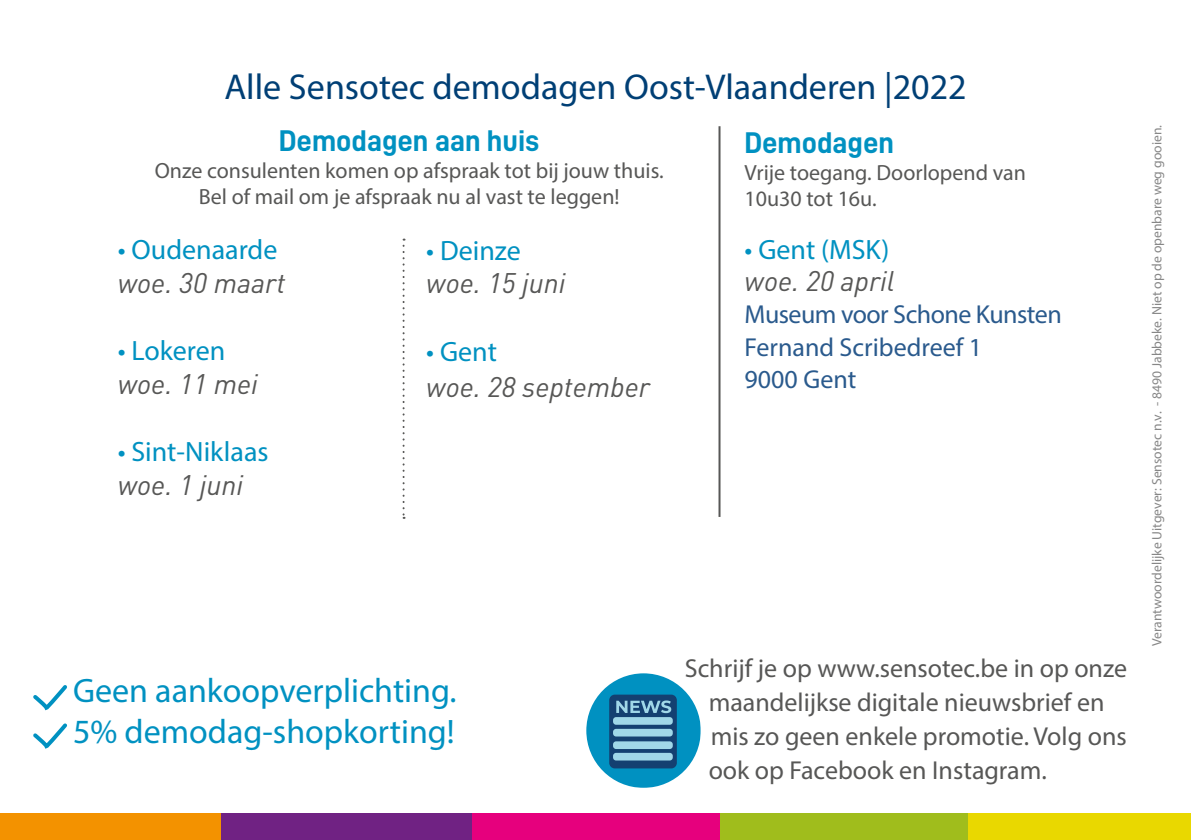
<style>
.page{position:relative;width:1191px;height:840px;background:#fff}
.page>*{position:absolute;margin:0;border:0;box-sizing:border-box;transform-origin:0 0}
.t1{font:36px "Myriad Pro";color:#003f75}
.t2{font:34px/40.8px "Myriad Pro";color:#0091c1}
.t3{font:30px "D DIN PRO Bold";color:#0091c1}
.t4{font:italic 28px "DIN Pro";color:#575756}
.t5{font:28px "Myriad Pro";color:#0091c1}
.t6{font:26px/34px "Myriad Pro";color:#575756}
.t7{font:26px/32px "Myriad Pro";letter-spacing:-.01em;color:#2a5a8d}
.t8{font:22px/26.4px "Myriad Pro";color:#575756;text-align:center}
.t9{font:13.6px "Myriad Pro";color:#878787}
</style>
<div class="page">
<svg style="left:402px;top:238px;width:2px;height:280px"></svg>
<hr style="left:718px;top:126px;width:2px;height:390px;background:#575756">
<div style="left:0;top:812px;width:221px;height:27px;background:#f39200"></div>
<div style="left:221px;top:812px;width:250px;height:27px;background:#702283"></div>
<div style="left:471px;top:812px;width:248px;height:27px;background:#e6007d"></div>
<div style="left:719px;top:812px;width:250px;height:27px;background:#a0bd1c"></div>
<div style="left:968px;top:812px;width:223px;height:27px;background:#e9d800"></div>
<svg style="left:33px;top:685px;width:34px;height:26px"></svg>
<svg style="left:33px;top:723px;width:34px;height:26px"></svg>
<svg style="left:586px;top:673px;width:114px;height:114px"></svg>
<svg style="left:613px;top:716px;width:60px;height:8px"></svg>
<div style="left:613px;top:728px;width:60px;height:8px;background:#a0d7e8;border-radius:3px"></div>
<div style="left:613px;top:741px;width:60px;height:7px;background:#a0d7e8;border-radius:3px"></div>
<div style="left:613px;top:752px;width:60px;height:8px;background:#a0d7e8;border-radius:3px"></div>
<h1 class="t1" style="left:224px;top:65px;width:743px">Alle Sensotec demodagen Oost-Vlaanderen |2022</h1>
<p class="t3" style="left:279px;top:124px;width:262px">Demodagen aan huis</p>
<p class="t8" style="left:155px;top:156px;width:510px">Onze consulenten komen op afspraak tot bij jouw thuis.<br>Bel of mail om je afspraak nu al vast te leggen!</p>
<p class="t5" style="left:118px;top:232px;width:161px">• Oudenaarde</p>
<p class="t4" style="left:118px;top:261px;width:169px">woe. 30 maart</p>
<p class="t5" style="left:118px;top:333px;width:109px">• Lokeren</p>
<p class="t4" style="left:118px;top:362px;width:142px">woe. 11 mei</p>
<p class="t5" style="left:118px;top:434px;width:152px">• Sint-Niklaas</p>
<p class="t4" style="left:118px;top:462px;width:127px">woe. 1 juni</p>
<p class="t5" style="left:426px;top:233px;width:96px">• Deinze</p>
<p class="t4" style="left:426px;top:261px;width:141px">woe. 15 juni</p>
<p class="t5" style="left:426px;top:334px;width:72px">• Gent</p>
<p class="t4" style="left:426px;top:364px;width:225px">woe. 28 september</p>
<p class="t3" style="left:744px;top:126px;width:151px">Demodagen</p>
<p class="t8" style="left:744px;top:158px;width:283px;text-align:left">Vrije toegang. Doorlopend van<br>10u30 tot 16u.</p>
<p class="t5" style="left:744px;top:232px;width:146px">• Gent (MSK)</p>
<p class="t4" style="left:744px;top:259px;width:151px">woe. 20 april</p>
<p class="t7" style="left:744px;top:298px;width:319px">Museum voor Schone Kunsten<br>Fernand Scribedreef 1<br>9000 Gent</p>
<h2 class="t2" style="left:73px;top:669px;width:385px">Geen aankoopverplichting.<br>5% demodag-shopkorting!</h2>
<p class="t6" style="left:708px;top:650px;width:420px;text-indent:-24px">Schrijf je op www.sensotec.be in op onze maandelijkse digitale nieuwsbrief en mis zo geen enkele promotie. Volg ons ook op Facebook en Instagram.</p>
<p class="t9" style="left:1148px;top:645px;width:522px;rotate:-90deg">Verantwoordelijke Uitgever: Sensotec n.v. - 8490 Jabbeke. Niet op de openbare weg gooien.</p>
</div>
